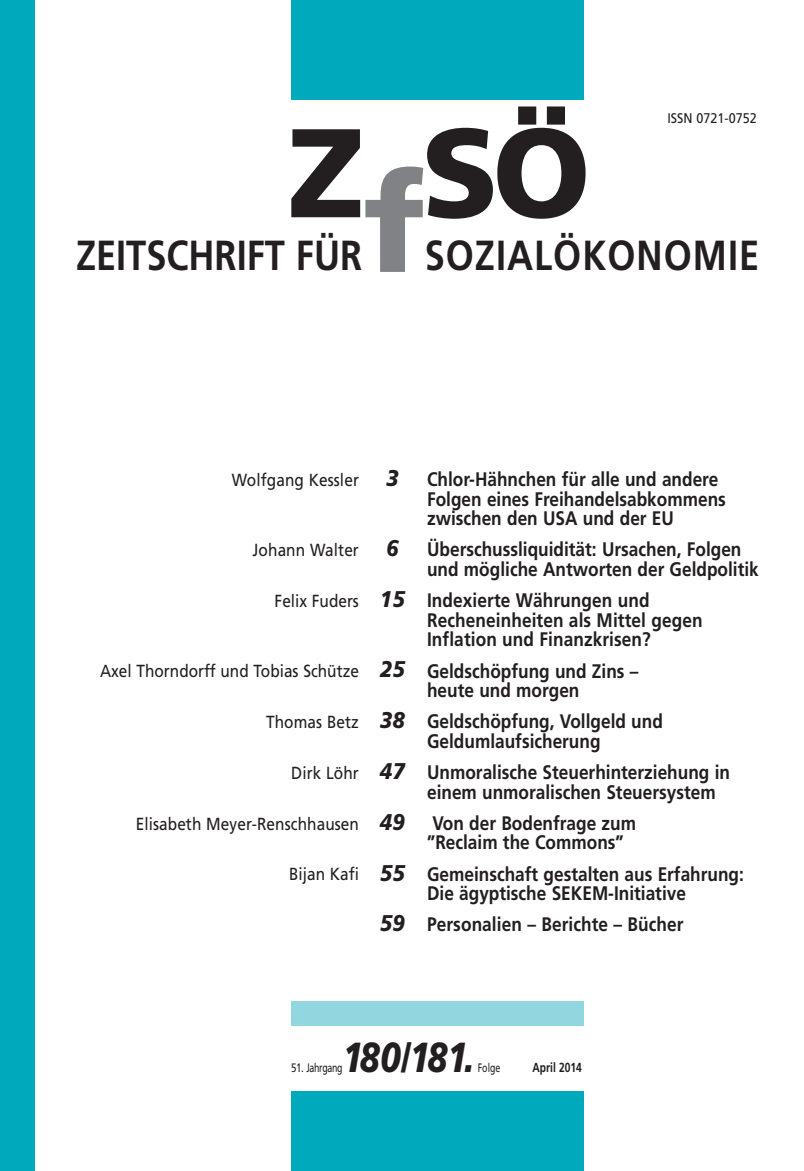
<style>
.page{position:relative;width:804px;height:1171px;background:#fff}
.page>*{position:absolute;margin:0;border:0;box-sizing:border-box;transform-origin:0 0}
.t1{font:900 138.25px "Frutiger";color:#808285}
.t2{font:900 126px "Frutiger";color:#231f20}
.t3{font:700 42px "Frutiger";color:#231f20;scale:.86 1}
.t4{font:700 42px "Frutiger";letter-spacing:.03em;color:#231f20;scale:.86 1}
.t5{font:italic 900 42px "Frutiger";letter-spacing:-.055em;color:#231f20;scale:.8 1}
.t6{font:italic 900 22.75px "Frutiger";color:#231f20;scale:.9 1}
.t7{font:700 19.6px/19.6px "Frutiger";color:#231f20;scale:.88 1}
.t8{font:17.5px "Frutiger";letter-spacing:.005em;color:#231f20;scale:.88 1}
.t9{font:14px "Frutiger";color:#231f20;scale:.9 1}
.t10{font:700 13.12px "Frutiger";color:#231f20;scale:.78 1}
.t11{font:12.25px "Frutiger";letter-spacing:-.035em;color:#231f20;scale:.8 1}
.t12{font:12.25px "Frutiger";letter-spacing:-.035em;color:#231f20;scale:.72 1}
</style>
<div class="page">
<div style="left:0;top:0;width:35px;height:1171px;background:#00aabc"></div>
<div style="left:291px;top:0;width:292px;height:99px;background:#00aabc"></div>
<div style="left:291px;top:1092px;width:292px;height:79px;background:#00aabc"></div>
<div style="left:291px;top:1001px;width:292px;height:25px;background:#92d6df"></div>
<h2 class="t2" style="left:288px;top:123px;width:304px">Z SÖ</h2>
<p class="t9" style="left:667px;top:113px;width:101px">ISSN 0721-0752</p>
<h1 class="t1" style="left:363px;top:168px;width:63px">f</h1>
<h3 class="t3" style="left:76px;top:238px;width:334px">ZEITSCHRIFT FÜR</h3>
<h3 class="t4" style="left:425px;top:238px;width:390px">SOZIALÖKONOMIE</h3>
<p class="t8" style="left:232px;top:473px;width:146px">Wolfgang Kessler</p>
<p class="t8" style="left:252px;top:543px;width:122px">Johann Walter</p>
<p class="t8" style="left:275px;top:594px;width:97px">Felix Fuders</p>
<p class="t6" style="left:386px;top:469px;width:15px">3</p>
<p class="t6" style="left:386px;top:539px;width:15px">6</p>
<p class="t6" style="left:380px;top:590px;width:29px">15</p>
<p class="t8" style="left:100px;top:664px;width:295px">Axel Thorndorff und Tobias Schütze</p>
<p class="t8" style="left:266px;top:715px;width:107px">Thomas Betz</p>
<p class="t8" style="left:291px;top:766px;width:79px">Dirk Löhr</p>
<p class="t8" style="left:136px;top:816px;width:255px">Elisabeth Meyer-Renschhausen</p>
<p class="t8" style="left:289px;top:867px;width:81px">Bijan Kafi</p>
<p class="t6" style="left:380px;top:660px;width:29px">25</p>
<p class="t6" style="left:380px;top:711px;width:29px">38</p>
<p class="t6" style="left:380px;top:762px;width:29px">47</p>
<p class="t6" style="left:380px;top:812px;width:29px">49</p>
<p class="t6" style="left:380px;top:863px;width:29px">55</p>
<p class="t6" style="left:380px;top:914px;width:29px">59</p>
<p class="t7" style="left:427px;top:471px;width:341px">Chlor-Hähnchen für alle und andere<br>Folgen eines Freihandelsabkommens zwischen den USA und der EU</p>
<p class="t7" style="left:427px;top:541px;width:378px">Überschussliquidität: Ursachen, Folgen und mögliche Antworten der Geldpolitik</p>
<p class="t7" style="left:427px;top:592px;width:314px">Indexierte Währungen und<br>Recheneinheiten als Mittel gegen<br>Inflation und Finanzkrisen?</p>
<p class="t7" style="left:427px;top:662px;width:242px">Geldschöpfung und Zins – heute und morgen</p>
<p class="t7" style="left:427px;top:713px;width:269px">Geldschöpfung, Vollgeld und<br>Geldumlaufsicherung</p>
<p class="t7" style="left:427px;top:764px;width:346px">Unmoralische Steuerhinterziehung in einem unmoralischen Steuersystem</p>
<p class="t7" style="left:427px;top:815px;width:239px">Von der Bodenfrage zum ”Reclaim the Commons”</p>
<p class="t7" style="left:427px;top:865px;width:361px">Gemeinschaft gestalten aus Erfahrung:<br>Die ägyptische SEKEM-Initiative</p>
<p class="t7" style="left:427px;top:916px;width:293px">Personalien – Berichte – Bücher</p>
<h3 class="t5" style="left:342px;top:1040px;width:166px">180/181.</h3>
<p class="t12" style="left:478px;top:1062px;width:33px">Folge</p>
<p class="t10" style="left:532px;top:1061px;width:65px">April 2014</p>
<p class="t11" style="left:291px;top:1062px;width:66px">51. Jahrgang</p>
</div>
